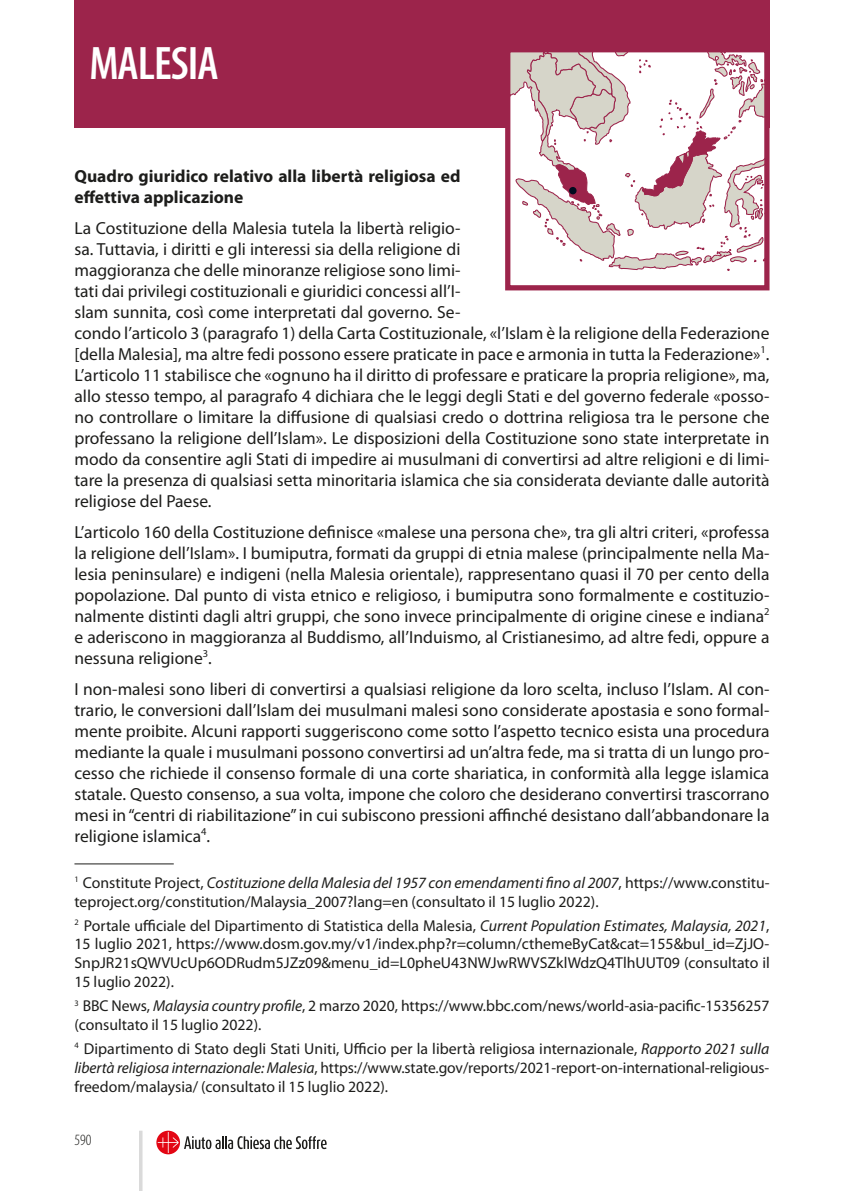
<style>
.page{position:relative;width:844px;height:1191px;background:#fff}
.page>*{position:absolute;margin:0;border:0;box-sizing:border-box;transform-origin:0 0}
.Nota_a_piè_di_pagina{font:600 condensed 47.25px "Myriad Pro";letter-spacing:-.02em;color:#fff}
.Normale{font:17.5px/21px "Myriad Pro";color:#1d1d1b;text-align:justify}
.Normale-2{font:700 17.5px/21px "Myriad Pro";color:#1d1d1b}
.Nota_a_piè_di_pagina-2{font:15.75px/18.9px "Myriad Pro";color:#1d1d1b}
.t1{font:300 condensed 15.75px "Myriad Pro";color:#1d1d1b}
.s1{font-style:italic}
</style>
<div class="page">
<svg style="left:156px;top:1130px;width:24px;height:24px"></svg>
<svg style="left:158px;top:1132px;width:168px;height:21px"></svg>
<hr style="left:139px;top:1130px;width:3px;height:61px;background:#dadada">
<div style="left:74px;top:0;width:695px;height:128px;background:#9c244b"></div>
<hr style="left:74px;top:863px;width:100px;height:1px;background:#1d1d1b">
<svg style="left:511px;top:53px;width:252px;height:218px"></svg>
<div style="left:505px;top:47px;width:264px;height:243px;border:5px solid #9c244b"></div>
<p class="Nota_a_piè_di_pagina" style="left:89px;top:37px;width:131px">MALESIA</p>
<p class="Normale-2" style="left:74px;top:166px;width:387px">Quadro giuridico relativo alla libertà religiosa ed effettiva applicazione</p>
<p class="Normale" style="left:74px;top:218px;width:696px;text-align:left">La Costituzione della Malesia tutela la libertà religio-<br>sa. Tuttavia, i diritti e gli interessi sia della religione di<br>maggioranza che delle minoranze religiose sono limi-<br>tati dai privilegi costituzionali e giuridici concessi all’I-<br>slam sunnita, così come interpretati dal governo. Se-<br>condo l’articolo 3 (paragrafo 1) della Carta Costituzionale, «l’Islam è la religione della Federazione [della Malesia], ma altre fedi possono essere praticate in pace e armonia in tutta la Federazione»<sup>1</sup>.<br>L’articolo 11 stabilisce che «ognuno ha il diritto di professare e praticare la propria religione», ma, allo stesso tempo, al paragrafo 4 dichiara che le leggi degli Stati e del governo federale «posso&shy;no controllare o limitare la diffusione di qualsiasi credo o dottrina religiosa tra le persone che professano la religione dell’Islam». Le disposizioni della Costituzione sono state interpretate in modo da consentire agli Stati di impedire ai musulmani di convertirsi ad altre religioni e di limi&shy;tare la presenza di qualsiasi setta minoritaria islamica che sia considerata deviante dalle autorità religiose del Paese.</p>
<p class="Normale" style="left:74px;top:522px;width:696px">L’articolo 160 della Costituzione definisce «malese una persona che», tra gli altri criteri, «professa la religione dell’Islam». I bumiputra, formati da gruppi di etnia malese (principalmente nella Ma&shy;lesia peninsulare) e indigeni (nella Malesia orientale), rappresentano quasi il 70 per cento della popolazione. Dal punto di vista etnico e religioso, i bumiputra sono formalmente e costituzio&shy;nalmente distinti dagli altri gruppi, che sono invece principalmente di origine cinese e indiana<sup>2 </sup>e aderiscono in maggioranza al Buddismo, all’Induismo, al Cristianesimo, ad altre fedi, oppure a nessuna religione<sup>3</sup>.</p>
<p class="Normale" style="left:74px;top:679px;width:696px">I non-malesi sono liberi di convertirsi a qualsiasi religione da loro scelta, incluso l’Islam. Al con&shy;trario, le conversioni dall’Islam dei musulmani malesi sono considerate apostasia e sono formal&shy;mente proibite. Alcuni rapporti suggeriscono come sotto l’aspetto tecnico esista una procedura mediante la quale i musulmani possono convertirsi ad un’altra fede, ma si tratta di un lungo pro&shy;cesso che richiede il consenso formale di una corte shariatica, in conformità alla legge islamica statale. Questo consenso, a sua volta, impone che coloro che desiderano convertirsi trascorrano mesi in “centri di riabilitazione” in cui subiscono pressioni affinché desistano dall’abbandonare la religione islamica<sup>4</sup>.</p>
<p class="Nota_a_piè_di_pagina-2" style="left:74px;top:873px;width:696px"><sup>1</sup> Constitute Project, <span class="s1">Costituzione della Malesia del 1957 con emendamenti fino al 2007</span>, https://www.constitu&shy;teproject.org/constitution/Malaysia_2007?lang=en (consultato il 15 luglio 2022).</p>
<p class="Nota_a_piè_di_pagina-2" style="left:74px;top:916px;width:696px;text-align:justify"><sup>2</sup> Portale ufficiale del Dipartimento di Statistica della Malesia, <span class="s1">Current Population Estimates, Malaysia, 2021</span>, 15 luglio 2021, https://www.dosm.gov.my/v1/index.php?r=column/cthemeByCat&amp;cat=155&amp;bul_id=ZjJO-SnpJR21sQWVUcUp6ODRudm5JZz09&amp;menu_id=L0pheU43NWJwRWVSZklWdzQ4TlhUUT09 (consultato il 15 luglio 2022).</p>
<p class="Nota_a_piè_di_pagina-2" style="left:74px;top:996px;width:696px"><sup>3</sup> BBC News, <span class="s1">Malaysia country profile</span>, 2 marzo 2020, https://www.bbc.com/news/world-asia-pacific-15356257 (consultato il 15 luglio 2022).</p>
<p class="Nota_a_piè_di_pagina-2" style="left:74px;top:1039px;width:696px;text-align:justify"><sup>4</sup> Dipartimento di Stato degli Stati Uniti, Ufficio per la libertà religiosa internazionale, <span class="s1">Rapporto 2021 sulla libertà religiosa internazionale: Malesia</span>, https://www.state.gov/reports/2021-report-on-international-religious&shy;freedom/malaysia/ (consultato il 15 luglio 2022).</p>
<p class="t1" style="left:74px;top:1131px;width:19px">590</p>
</div>
